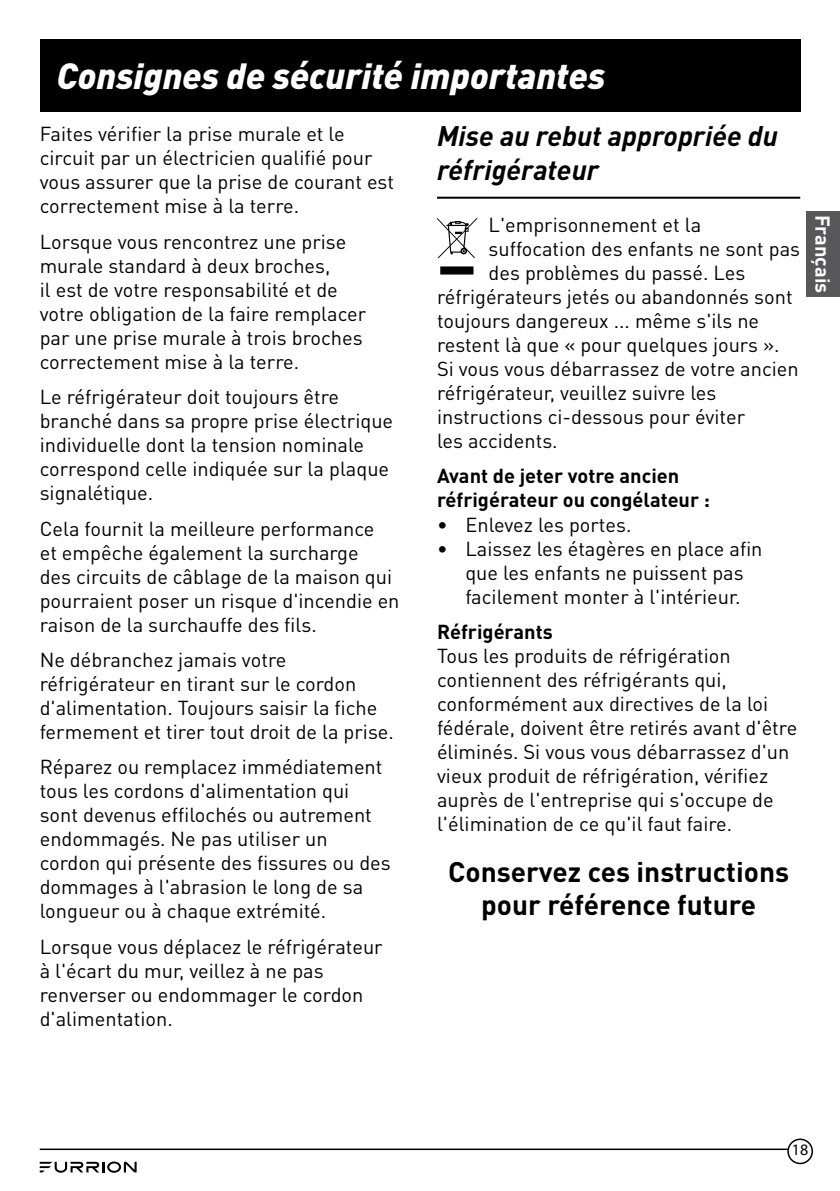
<style>
.page{position:relative;width:840px;height:1191px;background:#fff}
.page>*{position:absolute;margin:0;border:0;box-sizing:border-box;transform-origin:0 0}
.t1{font:italic 900 36px "DIN";color:#fff}
.t2{font:700 28px/33.6px "DIN Pro";color:#000;text-align:center}
.t3{font:italic 700 28px/33.6px "DIN";color:#000}
.t4{font:20px/24px "DIN Pro";color:#000}
.t5{font:700 20px/24px "DIN Pro";color:#000}
.t6{font:700 20px "DIN Pro";color:#fff}
.t7{font:16px "Myriad Pro";color:#000}
</style>
<div class="page">
<hr style="left:40px;top:1148px;width:759px;height:2px;background:#000">
<svg style="left:40px;top:1161px;width:96px;height:11px"></svg>
<div style="left:787px;top:1139px;width:24px;height:24px;background:#fff;border-radius:50%"></div>
<div style="left:786px;top:1138px;width:26px;height:26px;border:2px solid #000;border-radius:50%"></div>
<div style="left:805px;top:211px;width:34px;height:86px;background:#58585b"></div>
<div style="left:40px;top:40px;width:759px;height:72px;background:#000"></div>
<hr style="left:437px;top:197px;width:362px;height:2px;background:#000">
<svg style="left:437px;top:217px;width:40px;height:57px"></svg>
<h1 class="t1" style="left:57px;top:52px;width:549px">Consignes de sécurité importantes</h1>
<p class="t4" style="left:40px;top:121px;width:355px">Faites vérifier la prise murale et le circuit par un électricien qualifié pour vous assurer que la prise de courant est correctement mise à la terre.</p>
<p class="t4" style="left:40px;top:229px;width:328px">Lorsque vous rencontrez une prise murale standard à deux broches,<br>il est de votre responsabilité et de votre obligation de la faire remplacer par une prise murale à trois broches correctement mise à la terre.</p>
<p class="t4" style="left:40px;top:384px;width:355px">Le réfrigérateur doit toujours être branché dans sa propre prise électrique individuelle dont la tension nominale correspond celle indiquée sur la plaque signalétique.</p>
<p class="t4" style="left:40px;top:515px;width:361px">Cela fournit la meilleure performance<br>et empêche également la surcharge<br>des circuits de câblage de la maison qui pourraient poser un risque d'incendie en raison de la surchauffe des fils.</p>
<p class="t4" style="left:40px;top:647px;width:355px">Ne débranchez jamais votre réfrigérateur en tirant sur le cordon d'alimentation. Toujours saisir la fiche fermement et tirer tout droit de la prise.</p>
<p class="t4" style="left:40px;top:754px;width:352px">Réparez ou remplacez immédiatement tous les cordons d'alimentation qui sont devenus effilochés ou autrement endommagés. Ne pas utiliser un cordon qui présente des fissures ou des dommages à l'abrasion le long de sa longueur ou à chaque extrémité.</p>
<p class="t4" style="left:40px;top:933px;width:344px">Lorsque vous déplacez le réfrigérateur à l'écart du mur, veillez à ne pas renverser ou endommager le cordon d'alimentation.</p>
<h2 class="t3" style="left:437px;top:118px;width:342px">Mise au rebut appropriée du réfrigérateur</h2>
<p class="t4" style="left:488px;top:212px;width:214px">L'emprisonnement et la</p>
<p class="t4" style="left:488px;top:236px;width:313px">suffocation des enfants ne sont pas</p>
<p class="t4" style="left:488px;top:260px;width:258px">des problèmes du passé. Les</p>
<p class="t4" style="left:437px;top:284px;width:357px">réfrigérateurs jetés ou abandonnés sont</p>
<p class="t4" style="left:437px;top:308px;width:323px">toujours dangereux ... même s'ils ne</p>
<p class="t4" style="left:437px;top:332px;width:344px">restent là que « pour quelques jours ».</p>
<p class="t4" style="left:437px;top:356px;width:363px">Si vous vous débarrassez de votre ancien</p>
<p class="t4" style="left:437px;top:380px;width:281px">réfrigérateur, veuillez suivre les</p>
<p class="t4" style="left:437px;top:404px;width:309px">instructions ci-dessous pour éviter</p>
<p class="t4" style="left:437px;top:428px;width:122px">les accidents.</p>
<p class="t5" style="left:437px;top:463px;width:274px">Avant de jeter votre ancien réfrigérateur ou congélateur :</p>
<p class="t4" style="left:437px;top:511px;width:196px">• Enlevez les portes.</p>
<p class="t4" style="left:437px;top:535px;width:327px;text-align:center">• Laissez les étagères en place afin que les enfants ne puissent pas facilement monter à l'intérieur.</p>
<p class="t5" style="left:437px;top:619px;width:117px">Réfrigérants</p>
<p class="t4" style="left:437px;top:643px;width:361px">Tous les produits de réfrigération contiennent des réfrigérants qui, conformément aux directives de la loi fédérale, doivent être retirés avant d'être éliminés. Si vous vous débarrassez d'un vieux produit de réfrigération, vérifiez auprès de l'entreprise qui s'occupe de l'élimination de ce qu'il faut faire.</p>
<h2 class="t2" style="left:448px;top:853px;width:342px">Conservez ces instructions pour référence future</h2>
<p class="t6" style="left:836px;top:215px;width:79px;rotate:90deg">Français</p>
<p class="t7" style="left:791px;top:1140px;width:18px">18</p>
</div>
